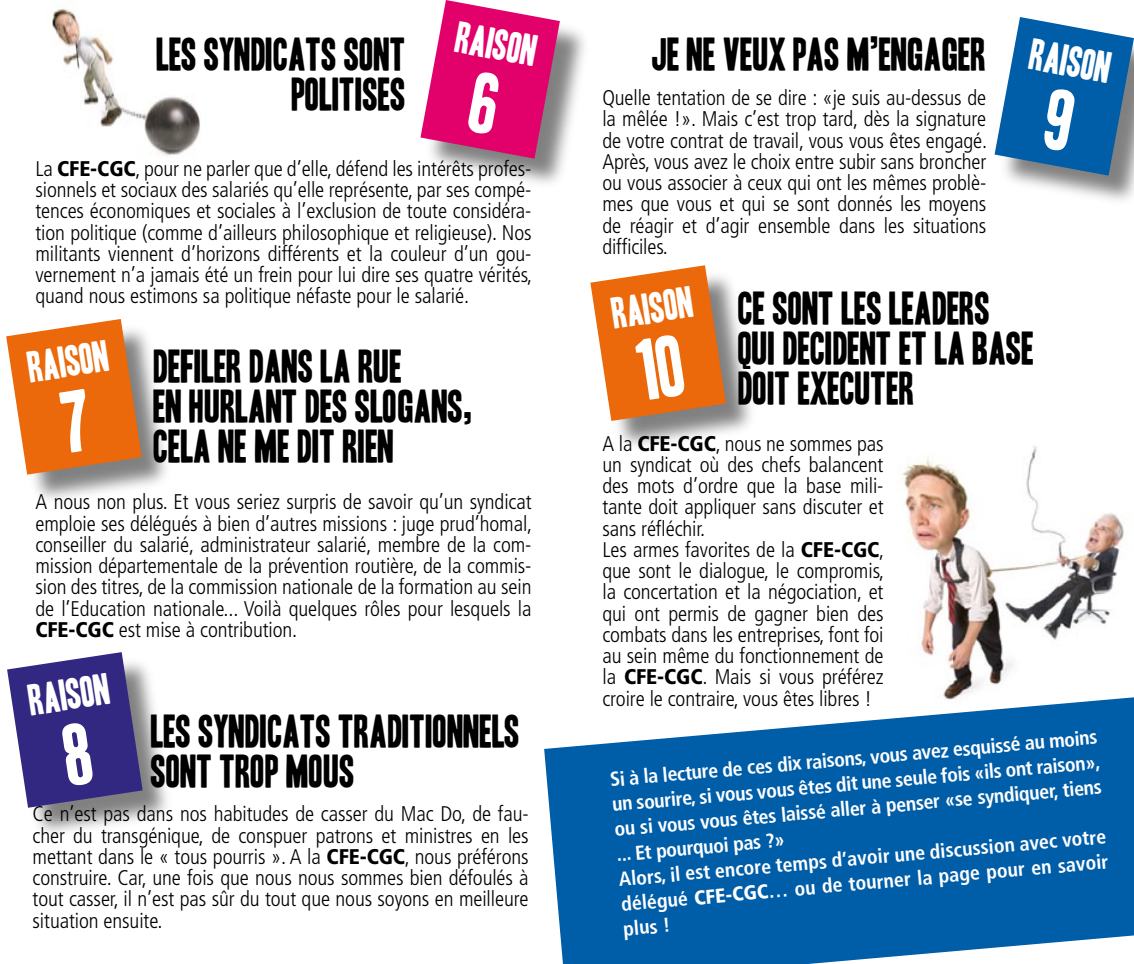
<style>
.page{position:relative;width:1134px;height:964px;background:#fff}
.page>*{position:absolute;margin:0;border:0;box-sizing:border-box;transform-origin:0 0}
.t1{font:40px/40px "Headline One HPLHS";color:#000}
.t2{font:37.5px "Headline One HPLHS";color:#fff}
.t3{font:300 condensed 21.25px/21.2px "Frutiger";letter-spacing:-.005em;color:#000;text-align:justify}
.t4{font:700 condensed 20px/25px "Frutiger";color:#fff}
.s1{font-weight:900}
</style>
<div class="page">
<img style="left:52px;top:8px;width:149px;height:148px">
<img style="left:902px;top:446px;width:222px;height:240px">
<svg style="left:544px;top:686px;width:590px;height:278px;fill:#005da8"></svg>
<div style="left:8px;top:321px;width:167px;height:187px;background:#000;opacity:.5"></div>
<div style="left:423px;top:2px;width:170px;height:189px;background:#000;opacity:.5"></div>
<div style="left:9px;top:654px;width:167px;height:186px;background:#000;opacity:.5"></div>
<div style="left:997px;top:19px;width:137px;height:189px;background:#000;opacity:.5"></div>
<div style="left:592px;top:267px;width:167px;height:187px;background:#000;opacity:.5"></div>
<svg style="left:6px;top:319px;width:136px;height:156px"></svg>
<svg style="left:420px;top:0;width:140px;height:159px"></svg>
<svg style="left:7px;top:652px;width:136px;height:156px"></svg>
<svg style="left:994px;top:17px;width:140px;height:159px"></svg>
<svg style="left:590px;top:265px;width:136px;height:156px"></svg>
<h1 class="t1" style="left:157px;top:35px;width:251px;text-align:right">LES SYNDICATS SONT<br>POLITISES</h1>
<h2 class="t2" style="left:460px;top:19px;width:82px;rotate:10deg">RAISON</h2>
<p class="t3" style="left:35px;top:158px;width:498px">La <span class="s1">CFE-CGC</span>, pour ne parler que d’elle, défend les intérêts profes&shy;sionnels et sociaux des salariés qu’elle représente, par ses compé&shy;tences économiques et sociales à l’exclusion de toute considéra&shy;tion politique (comme d’ailleurs philosophique et religieuse). Nos militants viennent d’horizons différents et la couleur d’un gou&shy;vernement n’a jamais été un frein pour lui dire ses quatre vérités, quand nous estimons sa politique néfaste pour le salarié.</p>
<h2 class="t2" style="left:26px;top:350px;width:82px;rotate:-9deg">RAISON</h2>
<h1 class="t1" style="left:154px;top:347px;width:320px">DEFILER DANS LA RUE<br>EN HURLANT DES SLOGANS,<br>CELA NE ME DIT RIEN</h1>
<p class="t3" style="left:35px;top:491px;width:498px">A nous non plus. Et vous seriez surpris de savoir qu’un syndicat emploie ses délégués à bien d’autres missions : juge prud’homal, conseiller du salarié, administrateur salarié, membre de la com&shy;mission départementale de la prévention routière, de la commis&shy;sion des titres, de la commission nationale de la formation au sein de l’Education nationale... Voilà quelques rôles pour lesquels la <span class="s1">CFE-CGC</span> est mise à contribution.</p>
<h2 class="t2" style="left:27px;top:683px;width:82px;rotate:-9deg">RAISON</h2>
<h1 class="t1" style="left:151px;top:712px;width:370px">LES SYNDICATS TRADITIONNELS<br>SONT TROP MOUS</h1>
<p class="t3" style="left:33px;top:803px;width:498px">Ce n’est pas dans nos habitudes de casser du Mac Do, de fau&shy;cher du transgénique, de conspuer patrons et ministres en les mettant dans le « tous pourris ». A la <span class="s1">CFE-CGC</span>, nous préférons construire. Car, une fois que nous nous sommes bien défoulés à tout casser, il n’est pas sûr du tout que nous soyons en meilleure situation ensuite.</p>
<h1 class="t1" style="left:652px;top:35px;width:335px">JE NE VEUX PAS M’ENGAGER</h1>
<p class="t3" style="left:602px;top:87px;width:386px">Quelle tentation de se dire : «je suis au-dessus de la mêlée !». Mais c’est trop tard, dès la signature de votre contrat de travail, vous vous êtes engagé.<br>Après, vous avez le choix entre subir sans broncher ou vous associer à ceux qui ont les mêmes problè&shy;mes que vous et qui se sont donnés les moyens de réagir et d’agir ensemble dans les situations difficiles.</p>
<h2 class="t2" style="left:1034px;top:36px;width:82px;rotate:10deg">RAISON</h2>
<h2 class="t2" style="left:610px;top:296px;width:82px;rotate:-9deg">RAISON</h2>
<h1 class="t1" style="left:738px;top:289px;width:298px">CE SONT LES LEADERS<br>QUI DECIDENT ET LA BASE<br>DOIT EXECUTER</h1>
<p class="t3" style="left:602px;top:433px;width:283px;text-align:left">A la <span class="s1">CFE-CGC</span>, nous ne sommes pas un syndicat où des chefs balancent des mots d’ordre que la base mili&shy;tante doit appliquer sans discuter et sans réfléchir.<br>Les armes favorites de la <span class="s1">CFE-CGC</span>, que sont le dialogue, le compromis, la concertation et la négociation, et qui ont permis de gagner bien des combats dans les entreprises, font foi au sein même du fonctionnement de la <span class="s1">CFE-CGC</span>. Mais si vous préférez croire le contraire, vous êtes libres !</p>
<p class="t4" style="left:609px;top:767px;width:491px;rotate:-5deg">Si à la lecture de ces dix raisons, vous avez esquissé au moins un sourire, si vous vous êtes dit une seule fois «ils ont raison», ou si vous vous êtes laissé aller à penser «se syndiquer, tiens ... Et pourquoi pas ?»<br>Alors, il est encore temps d’avoir une discussion avec votre délégué <span class="s1">CFE-CGC</span>… ou de tourner la page pour en savoir plus !</p>
</div>
